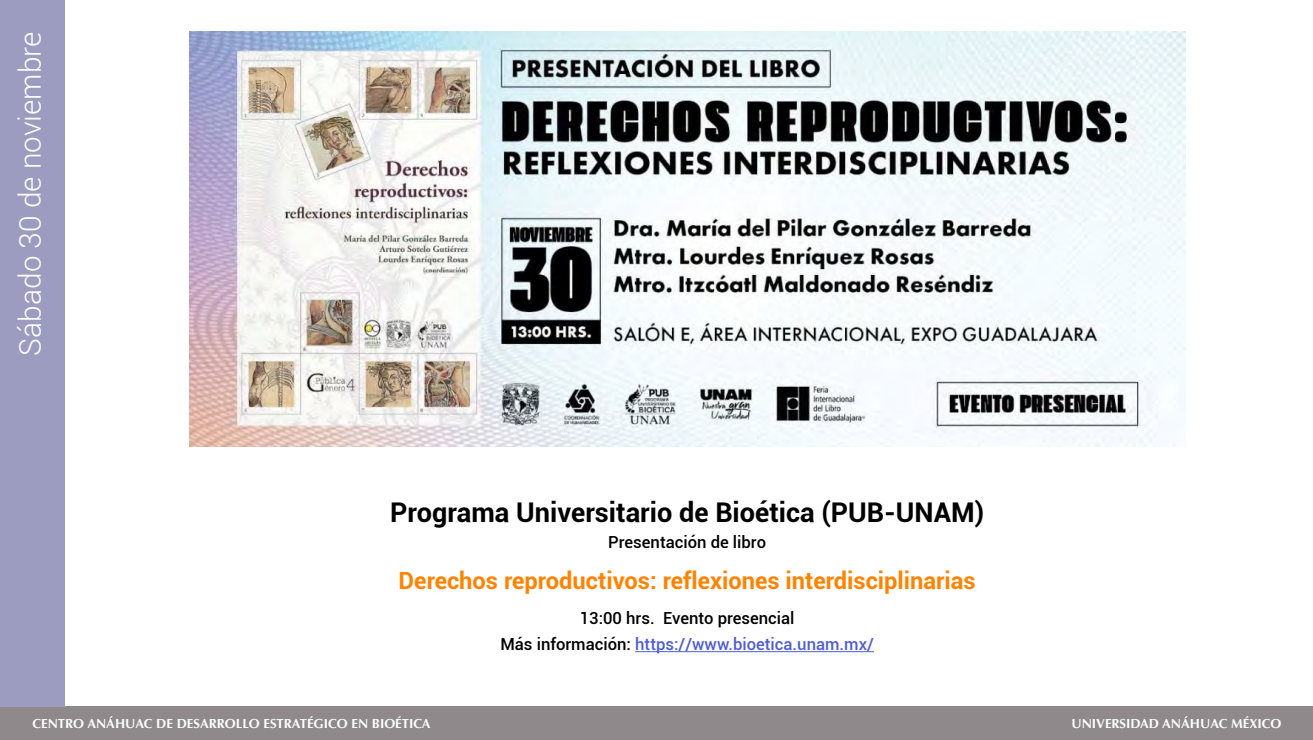
<style>
.page{position:relative;width:1313px;height:740px;background:#fff}
.page>*{position:absolute;margin:0;border:0;box-sizing:border-box;transform-origin:0 0}
.t1{font:300 29.75px "Roboto";color:#fff}
.t2{font:700 27.12px "Roboto";color:#000}
.t3{font:700 23.62px "Roboto";color:#ff8300}
.t4{font:500 16.62px/26.2px "Roboto";color:#000;text-align:center}
.t5{font:700 13.12px "Optima";color:#fff}
.s1{color:#4f5cd6}
</style>
<div class="page">
<div style="left:0;top:706px;width:1312px;height:33px;background:#8f898b"></div>
<div style="left:0;top:0;width:65px;height:706px;background:#9c9bc0"></div>
<img style="left:189px;top:32px;width:996px;height:414px">
<hr style="left:635px;top:651px;width:239px;height:1px;background:#4f5cd6">
<h1 class="t1" style="left:10px;top:355px;width:325px;rotate:-90deg">Sábado 30 de noviembre</h1>
<h2 class="t2" style="left:390px;top:493px;width:595px">Programa Universitario de Bioética (PUB-UNAM)</h2>
<p class="t4" style="left:608px;top:528px;width:159px">Presentación de libro</p>
<h3 class="t3" style="left:399px;top:564px;width:578px">Derechos reproductivos: reflexiones interdisciplinarias</h3>
<p class="t4" style="left:500px;top:604px;width:375px">13:00 hrs. Evento presencial<br>Más información: <span class="s1">https://www.bioetica.unam.mx/</span></p>
<p class="t5" style="left:32px;top:715px;width:399px">CENTRO ANÁHUAC DE DESARROLLO ESTRATÉGICO EN BIOÉTICA</p>
<p class="t5" style="left:1071px;top:715px;width:211px">UNIVERSIDAD ANÁHUAC MÉXICO</p>
</div>
